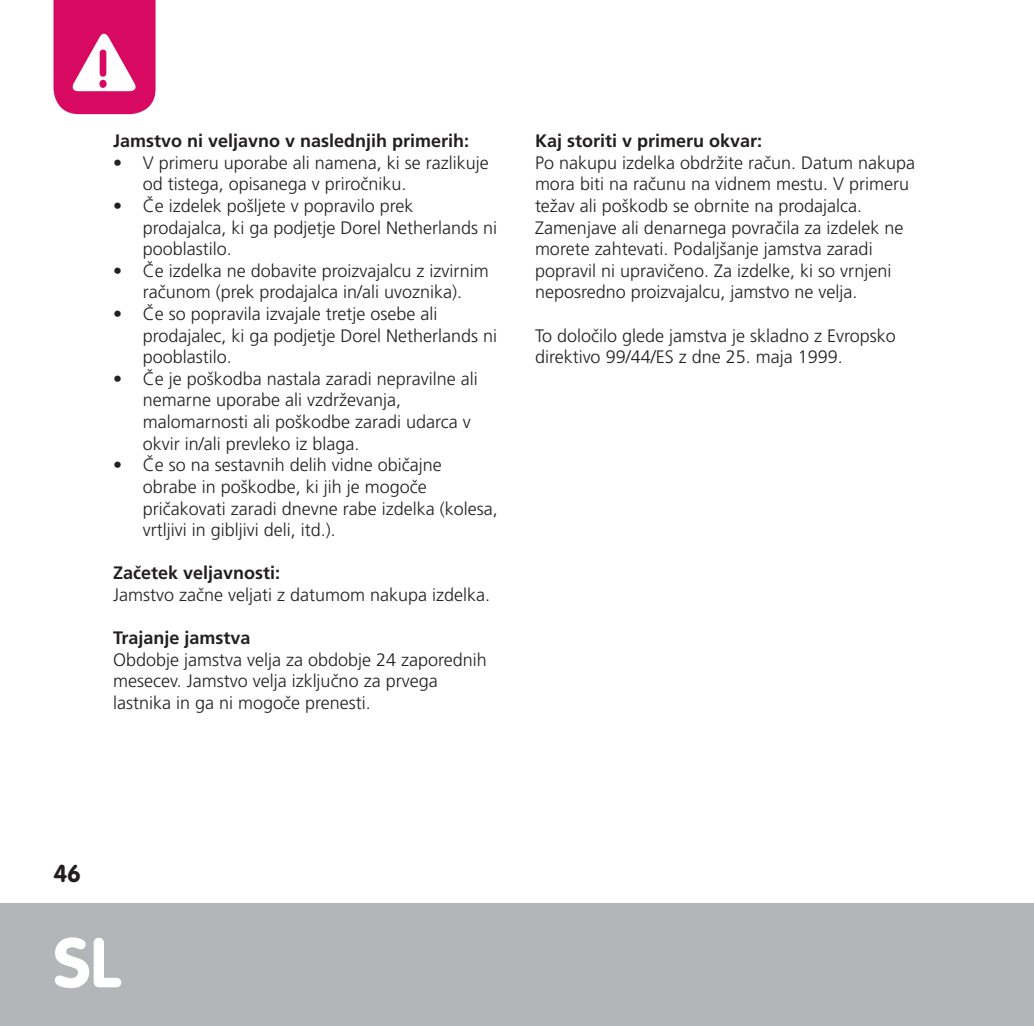
<style>
.page{position:relative;width:1034px;height:1026px;background:#fff}
.page>*{position:absolute;margin:0;border:0;box-sizing:border-box;transform-origin:0 0}
.t1{font:700 69px "VAG Rounded";color:#fff}
.t2{font:700 24px "VAG Rounded";color:#231f20}
.t3{font:300 18px/21.6px "Frutiger CE";color:#231f20}
.t4{font:700 18px "Frutiger CE";color:#231f20}
.s1{font-weight:700}
</style>
<div class="page">
<div style="left:0;top:903px;width:1034px;height:122px;background:#b4b5b8"></div>
<svg style="left:54px;top:0;width:102px;height:114px"></svg>
<div style="left:99px;top:80px;width:8px;height:8px;background:#d80961;border-radius:50%"></div>
<div style="left:100px;top:50px;width:6px;height:27px;background:#d80961;border-radius:3px"></div>
<p class="t4" style="left:113px;top:130px;width:358px">Jamstvo ni veljavno v naslednjih primerih:</p>
<p class="t3" style="left:143px;top:151px;width:348px;text-indent:-30px">• V primeru uporabe ali namena, ki se razlikuje od tistega, opisanega v priročniku.</p>
<p class="t3" style="left:143px;top:195px;width:356px;text-indent:-30px">• Če izdelek pošljete v popravilo prek prodajalca, ki ga podjetje Dorel Netherlands ni pooblastilo.</p>
<p class="t3" style="left:113px;top:259px;width:377px;text-align:center">• Če izdelka ne dobavite proizvajalcu z izvirnim računom (prek prodajalca in/ali uvoznika).</p>
<p class="t3" style="left:143px;top:303px;width:356px;text-indent:-30px">• Če so popravila izvajale tretje osebe ali prodajalec, ki ga podjetje Dorel Netherlands ni pooblastilo.</p>
<p class="t3" style="left:143px;top:367px;width:337px;text-indent:-30px">• Če je poškodba nastala zaradi nepravilne ali nemarne uporabe ali vzdrževanja, malomarnosti ali poškodbe zaradi udarca v okvir in/ali prevleko iz blaga.</p>
<p class="t3" style="left:143px;top:454px;width:357px;text-indent:-30px">• Če so na sestavnih delih vidne običajne obrabe in poškodbe, ki jih je mogoče pričakovati zaradi dnevne rabe izdelka (kolesa, vrtljivi in gibljivi deli, itd.).</p>
<p class="t3" style="left:113px;top:562px;width:378px"><span class="s1">Začetek veljavnosti:<br></span>Jamstvo začne veljati z datumom nakupa izdelka.</p>
<p class="t3" style="left:113px;top:627px;width:375px"><span class="s1">Trajanje jamstva<br></span>Obdobje jamstva velja za obdobje 24 zaporednih mesecev. Jamstvo velja izključno za prvega lastnika in ga ni mogoče prenesti.</p>
<p class="t3" style="left:535px;top:130px;width:382px"><span class="s1">Kaj storiti v primeru okvar:<br></span>Po nakupu izdelka obdržite račun. Datum nakupa mora biti na računu na vidnem mestu. V primeru težav ali poškodb se obrnite na prodajalca.<br>Zamenjave ali denarnega povračila za izdelek ne morete zahtevati. Podaljšanje jamstva zaradi popravil ni upravičeno. Za izdelke, ki so vrnjeni neposredno proizvajalcu, jamstvo ne velja.</p>
<p class="t3" style="left:535px;top:324px;width:362px">To določilo glede jamstva je skladno z Evropsko direktivo 99/44/ES z dne 25. maja 1999.</p>
<p class="t2" style="left:54px;top:859px;width:29px">46</p>
<p class="t1" style="left:54px;top:922px;width:68px">SL</p>
</div>
